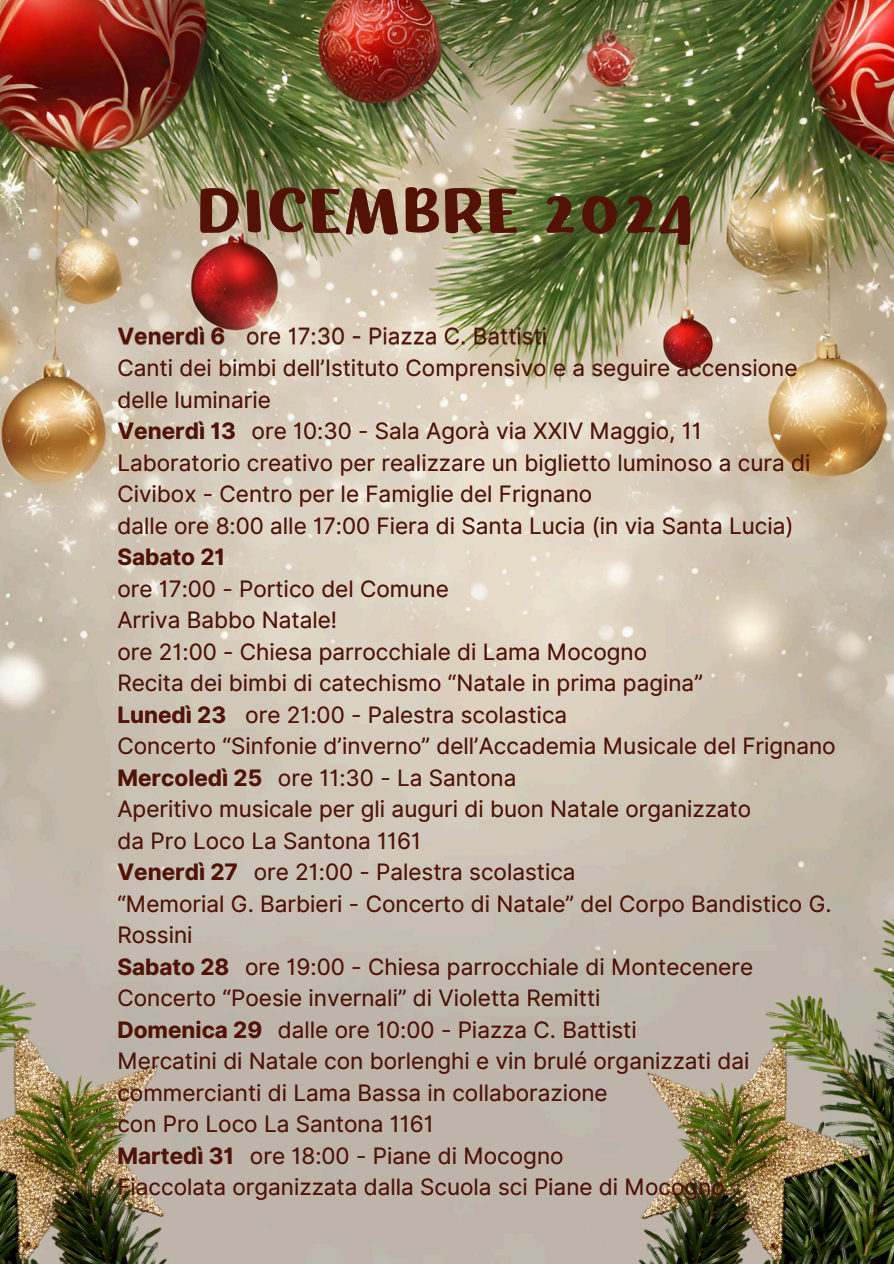
<style>
.page{position:relative;width:894px;height:1264px;background:#fff}
.page>*{position:absolute;margin:0;border:0;box-sizing:border-box;transform-origin:0 0}
.t1{font:84px "Nefelibata Sans";color:#541206}
.t2{font:22.5px/31.5px "Inter";color:#541206}
.t3{font:700 22.5px "Inter";color:#541206}
.s1{font-weight:700}
</style>
<div class="page">
<img style="left:0;top:0;width:893px;height:1263px">
<img style="left:0;top:713px;width:216px;height:550px">
<img style="left:591px;top:733px;width:302px;height:530px">
<h1 class="t1" style="left:197px;top:148px;width:501px">DICEMBRE 2024</h1>
<p class="t3" style="left:117px;top:323px;width:109px">Venerdì 6</p>
<p class="t2" style="left:246px;top:320px;width:302px">ore 17:30 - Piazza C. Battisti</p>
<p class="t2" style="left:117px;top:352px;width:681px">Canti dei bimbi dell’Istituto Comprensivo e a seguire accensione</p>
<p class="t2" style="left:117px;top:383px;width:155px">delle luminarie</p>
<p class="t3" style="left:117px;top:417px;width:120px">Venerdì 13</p>
<p class="t2" style="left:251px;top:415px;width:451px">ore 10:30 - Sala Agorà via XXIV Maggio, 11</p>
<p class="t2" style="left:117px;top:446px;width:694px">Laboratorio creativo per realizzare un biglietto luminoso a cura di</p>
<p class="t2" style="left:117px;top:478px;width:476px">Civibox - Centro per le Famiglie del Frignano</p>
<p class="t2" style="left:117px;top:509px;width:677px">dalle ore 8:00 alle 17:00 Fiera di Santa Lucia (in via Santa Lucia)</p>
<p class="t3" style="left:117px;top:543px;width:109px">Sabato 21</p>
<p class="t2" style="left:117px;top:572px;width:333px">ore 17:00 - Portico del Comune</p>
<p class="t2" style="left:117px;top:604px;width:221px">Arriva Babbo Natale!</p>
<p class="t2" style="left:117px;top:635px;width:531px">ore 21:00 - Chiesa parrocchiale di Lama Mocogno</p>
<p class="t2" style="left:117px;top:667px;width:587px">Recita dei bimbi di catechismo “Natale in prima pagina”</p>
<p class="t3" style="left:117px;top:701px;width:110px">Lunedì 23</p>
<p class="t2" style="left:245px;top:698px;width:323px">ore 21:00 - Palestra scolastica</p>
<p class="t2" style="left:117px;top:730px;width:719px">Concerto “Sinfonie d’inverno” dell’Accademia Musicale del Frignano</p>
<p class="t3" style="left:117px;top:764px;width:146px">Mercoledì 25</p>
<p class="t2" style="left:278px;top:761px;width:240px">ore 11:30 - La Santona</p>
<p class="t2" style="left:117px;top:793px;width:715px">Aperitivo musicale per gli auguri di buon Natale organizzato<br>da Pro Loco La Santona 1161<br><span class="s1">Venerdì 27</span> ore 21:00 - Palestra scolastica<br>“Memorial G. Barbieri - Concerto di Natale” del Corpo Bandistico G.<br>Rossini<br><span class="s1">Sabato 28</span> ore 19:00 - Chiesa parrocchiale di Montecenere Concerto “Poesie invernali” di Violetta Remitti<br><span class="s1">Domenica 29</span> dalle ore 10:00 - Piazza C. Battisti<br>Mercatini di Natale con borlenghi e vin brulé organizzati dai commercianti di Lama Bassa in collaborazione<br>con Pro Loco La Santona 1161<br><span class="s1">Martedì 31</span> ore 18:00 - Piane di Mocogno<br>Fiaccolata organizzata dalla Scuola sci Piane di Mocogno</p>
</div>
